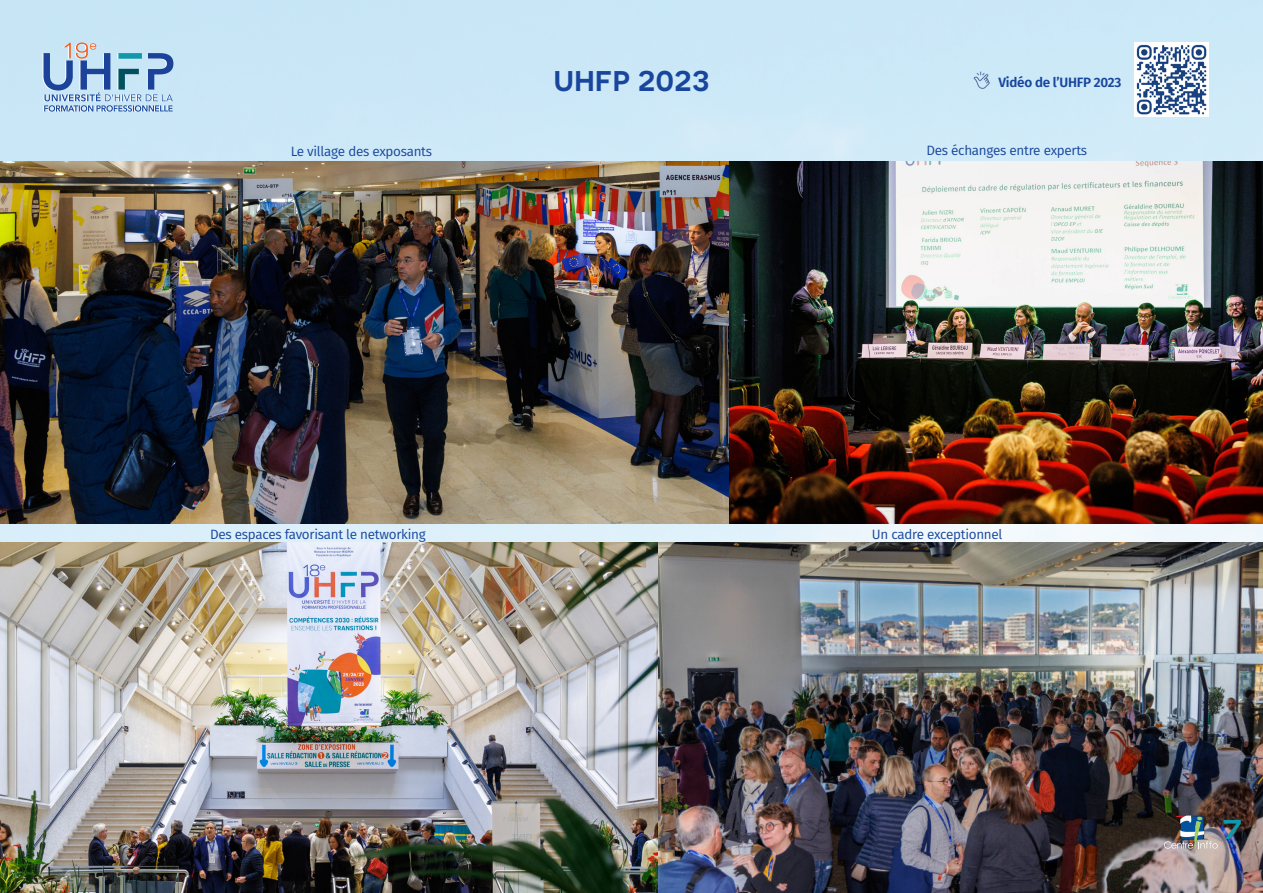
<style>
.page{position:relative;width:1263px;height:893px;background:#fff}
.page>*{position:absolute;margin:0;border:0;box-sizing:border-box;transform-origin:0 0}
.t1{font:600 28.5px "Novecentosanswide";letter-spacing:.02em;color:#18469d}
.t2{font:700 27px "Kallisto";color:#1198ab}
.t3{font:13.5px "Fira Sans";letter-spacing:-.02em;color:#18469d}
.t4{font:600 13.5px "Fira Sans";letter-spacing:-.02em;color:#18469d}
</style>
<div class="page">
<img style="left:0;top:0;width:1263px;height:542px">
<svg style="left:43px;top:43px;width:130px;height:69px;background:#9fbdda"></svg>
<img style="left:657px;top:542px;width:606px;height:351px">
<img style="left:0;top:162px;width:729px;height:361px">
<img style="left:0;top:542px;width:657px;height:351px">
<img style="left:729px;top:162px;width:534px;height:361px">
<img style="left:967px;top:67px;width:28px;height:27px">
<img style="left:1134px;top:43px;width:74px;height:74px">
<img style="left:1164px;top:814px;width:54px;height:35px">
<p class="t1" style="left:554px;top:64px;width:157px">UHFP 2023</p>
<p class="t4" style="left:998px;top:71px;width:124px">Vidéo de l’UHFP 2023</p>
<p class="t3" style="left:291px;top:142px;width:143px">Le village des exposants</p>
<p class="t3" style="left:926px;top:140px;width:162px">Des échanges entre experts</p>
<p class="t3" style="left:210px;top:524px;width:217px">Des espaces favorisant le networking</p>
<p class="t3" style="left:872px;top:524px;width:132px">Un cadre exceptionnel</p>
<p class="t2" style="left:1223px;top:813px;width:21px">7</p>
</div>
